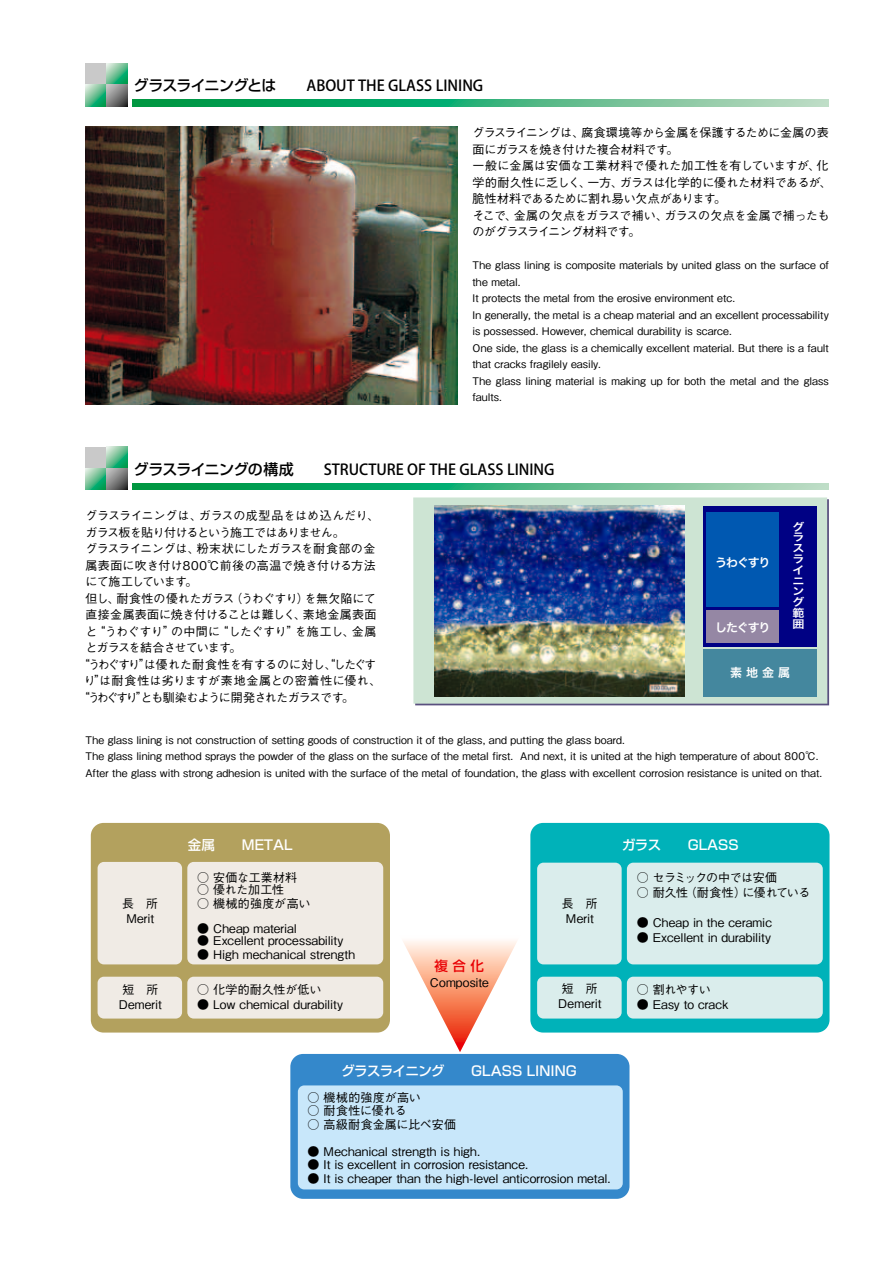
<style>
.page{position:relative;width:893px;height:1263px;background:#fff}
.page>*{position:absolute;margin:0;border:0;box-sizing:border-box;transform-origin:0 0}
.t1{font:15px "Koz Go Pro Medium 90 pv RKSJ H";color:#000}
.t2{font:13.5px "Shin Go Pro Medium 90 pv RKSJ H";color:#fff}
.t3{font:13.5px "Shin Go Pro Medium 90 pv RKSJ H";color:#e90003}
.t4{font:12px/15px "Gothic BBB Pro Medium 90 pv RKSJ H";letter-spacing:-.005em;color:#000;text-align:center}
.t5{font:12px/16.5px "Gothic BBB Pro Medium 90 pv RKSJ H";letter-spacing:-.025em;color:#000}
.t6{font:12px "Gothic BBB Pro Medium 90 pv RKSJ H";letter-spacing:.02em;color:#000}
.t7{font:12px "Gothic BBB Pro Medium 90 pv RKSJ H";letter-spacing:.015em;color:#000}
.t8{font:12px "Gothic BBB Pro Medium 90 pv RKSJ H";letter-spacing:-.03em;color:#000}
.t9{font:12px "Gothic BBB Pro Medium 90 pv RKSJ H";letter-spacing:-.08em;color:#000}
.t10{font:12px "Gothic BBB Pro Medium 90 pv RKSJ H";letter-spacing:.025em;color:#000}
.t11{font:12px "Gothic BBB Pro Medium 90 pv RKSJ H";letter-spacing:-.065em;color:#000}
.t12{font:12px "Hira Kaku Pro W6 90 pv RKSJ H";letter-spacing:-.1em;color:#fff}
.t13{font:12px "Gothic BBB Pro Medium 90 pv RKSJ H";letter-spacing:-.07em;color:#000}
.t14{font:12px "Gothic BBB Pro Medium 90 pv RKSJ H";letter-spacing:-.045em;color:#000}
.t15{font:12px "Gothic BBB Pro Medium 90 pv RKSJ H";letter-spacing:-.075em;color:#000}
.t16{font:10.8px/10.8px "Hira Kaku Pro W6 90 pv RKSJ V";color:#fff;text-align:justify;scale:1.11 1}
.t17{font:10.5px/16.5px "Gothic BBB Pro Medium 90 pv RKSJ H";letter-spacing:.01em;color:#000}
.s1{font-family:"Shin Go Pro Medium 90 pv RKSJ H"}
</style>
<div class="page">
<img style="left:85px;top:126px;width:372px;height:278px">
<div style="left:413px;top:497px;width:414px;height:207px;background:#cde4d3"></div>
<svg style="left:403px;top:941px;width:114px;height:111px"></svg>
<div style="left:703px;top:506px;width:113px;height:140px;background:#000184"></div>
<div style="left:706px;top:513px;width:73px;height:94px;background:#0058b1"></div>
<div style="left:706px;top:611px;width:73px;height:32px;background:#9587a4"></div>
<div style="left:703px;top:649px;width:113px;height:47px;background:#44879e"></div>
<div style="left:91px;top:823px;width:299px;height:209px;background:#b3a15e;border-radius:13px"></div>
<div style="left:98px;top:862px;width:84px;height:102px;background:#f0ebe5;border-radius:6px"></div>
<div style="left:98px;top:977px;width:84px;height:41px;background:#f0ebe5;border-radius:6px"></div>
<div style="left:187px;top:862px;width:196px;height:102px;background:#f0ebe5;border-radius:6px"></div>
<div style="left:187px;top:977px;width:196px;height:41px;background:#f0ebe5;border-radius:6px"></div>
<div style="left:290px;top:1054px;width:339px;height:145px;background:#3488cb;border-radius:13px"></div>
<div style="left:298px;top:1085px;width:325px;height:104px;background:#c8e7fa;border-radius:6px"></div>
<div style="left:530px;top:823px;width:299px;height:209px;background:#00b2b9;border-radius:13px"></div>
<div style="left:537px;top:863px;width:85px;height:101px;background:#daedec;border-radius:6px"></div>
<div style="left:537px;top:977px;width:85px;height:41px;background:#daedec;border-radius:6px"></div>
<div style="left:627px;top:863px;width:196px;height:101px;background:#daedec;border-radius:6px"></div>
<div style="left:627px;top:977px;width:196px;height:41px;background:#daedec;border-radius:6px"></div>
<div style="left:85px;top:64px;width:22px;height:21px;background:#c9c9c9"></div>
<svg style="left:107px;top:64px;width:21px;height:21px"></svg>
<svg style="left:85px;top:85px;width:22px;height:21px"></svg>
<svg style="left:107px;top:85px;width:21px;height:21px"></svg>
<svg style="left:132px;top:100px;width:697px;height:6px;background:#40b47c"></svg>
<div style="left:85px;top:447px;width:22px;height:21px;background:#c9c9c9"></div>
<svg style="left:107px;top:447px;width:21px;height:21px"></svg>
<svg style="left:85px;top:468px;width:22px;height:21px"></svg>
<svg style="left:107px;top:468px;width:21px;height:21px"></svg>
<svg style="left:132px;top:483px;width:697px;height:6px;background:#40b37c"></svg>
<img style="left:434px;top:506px;width:250px;height:190px">
<h1 class="t1" style="left:134px;top:76px;width:351px"><span class="s1">グラスライニングとは</span>　　ABOUT THE GLASS LINING</h1>
<p class="t5" style="left:472px;top:123px;width:361px">グラスライニングは、腐食環境等から金属を保護するために金属の表面にガラスを焼き付けた複合材料です。<br>一般に金属は安価な工業材料で優れた加工性を有していますが、化学的耐久性に乏しく、一方、ガラスは化学的に優れた材料であるが、脆性材料であるために割れ易い欠点があります。<br>そこで、金属の欠点をガラスで補い、ガラスの欠点を金属で補ったものがグラスライニング材料です。</p>
<p class="t17" style="left:472px;top:256px;width:358px">The glass lining is composite materials by united glass on the surface of the metal.<br>It protects the metal from the erosive environment etc.<br>In generally, the metal is a cheap material and an excellent processability is possessed. However, chemical durability is scarce.<br>One side, the glass is a chemically excellent material. But there is a fault that cracks fragilely easily.<br>The glass lining material is making up for both the metal and the glass faults.</p>
<h1 class="t1" style="left:134px;top:459px;width:422px"><span class="s1">グラスライニングの構成</span>　　STRUCTURE OF THE GLASS LINING</h1>
<p class="t4" style="left:85px;top:507px;width:296px">グラスライニングは、ガラスの成型品をはめ込んだり、</p>
<p class="t11" style="left:85px;top:523px;width:261px">ガラス板を貼り付けるという施工ではありません。</p>
<p class="t4" style="left:85px;top:540px;width:291px">グラスライニングは、粉末状にしたガラスを耐食部の金</p>
<p class="t6" style="left:86px;top:556px;width:292px">属表面に吹き付け800℃前後の高温で焼き付ける方法</p>
<p class="t15" style="left:85px;top:572px;width:113px">にて施工しています。</p>
<p class="t8" style="left:85px;top:589px;width:292px">但し、耐食性の優れたガラス（うわぐすり）を無欠陥にて</p>
<p class="t4" style="left:86px;top:606px;width:292px">直接金属表面に焼き付けることは難しく、素地金属表面</p>
<p class="t4" style="left:85px;top:622px;width:292px">と“うわぐすり”の中間に“したぐすり”を施工し、金属</p>
<p class="t13" style="left:85px;top:638px;width:157px">とガラスを結合させています。</p>
<p class="t4" style="left:78px;top:655px;width:300px">“うわぐすり”は優れた耐食性を有するのに対し、“したぐす</p>
<p class="t10" style="left:84px;top:671px;width:299px">り”は耐食性は劣りますが素地金属との密着性に優れ、</p>
<p class="t9" style="left:78px;top:688px;width:277px">“うわぐすり”とも馴染むように開発されたガラスです。</p>
<p class="t17" style="left:85px;top:730px;width:738px">The glass lining is not construction of setting goods of construction it of the glass, and putting the glass board.<br>The glass lining method sprays the powder of the glass on the surface of the metal first. And next, it is united at the high temperature of about 800℃.<br>After the glass with strong adhesion is united with the surface of the metal of foundation, the glass with excellent corrosion resistance is united on that.</p>
<p class="t16" style="left:792px;top:521px;width:12px">グラスライニング範囲</p>
<p class="t12" style="left:715px;top:552px;width:57px">うわぐすり</p>
<p class="t12" style="left:715px;top:617px;width:57px">したぐすり</p>
<p class="t12" style="left:730px;top:662px;width:61px">素 地 金 属</p>
<p class="t2" style="left:188px;top:834px;width:106px">金属　　METAL</p>
<p class="t2" style="left:622px;top:834px;width:118px">ガラス　　GLASS</p>
<p class="t4" style="left:122px;top:895px;width:37px">長　所<br>Merit</p>
<p class="t7" style="left:197px;top:868px;width:102px">○ 安価な工業材料</p>
<p class="t4" style="left:197px;top:881px;width:88px">○ 優れた加工性</p>
<p class="t6" style="left:197px;top:893px;width:115px">○ 機械的強度が高い</p>
<p class="t4" style="left:197px;top:920px;width:101px">● Cheap material</p>
<p class="t4" style="left:197px;top:932px;width:148px">● Excellent processability</p>
<p class="t4" style="left:197px;top:945px;width:159px">● High mechanical strength</p>
<p class="t4" style="left:119px;top:980px;width:45px">短　所<br>Demerit</p>
<p class="t4" style="left:197px;top:980px;width:126px">○ 化学的耐久性が低い</p>
<p class="t4" style="left:197px;top:995px;width:148px">● Low chemical durability</p>
<p class="t3" style="left:435px;top:954px;width:51px">複 合 化</p>
<p class="t7" style="left:430px;top:973px;width:61px">Composite</p>
<p class="t4" style="left:562px;top:894px;width:37px">長　所<br>Merit</p>
<p class="t14" style="left:637px;top:868px;width:142px">○ セラミックの中では安価</p>
<p class="t5" style="left:637px;top:883px;width:175px">○ 耐久性（耐食性）に優れている</p>
<p class="t7" style="left:637px;top:913px;width:137px">● Cheap in the ceramic</p>
<p class="t4" style="left:637px;top:929px;width:136px">● Excellent in durability</p>
<p class="t4" style="left:558px;top:979px;width:45px">短　所<br>Demerit</p>
<p class="t4" style="left:637px;top:980px;width:76px">○ 割れやすい</p>
<p class="t4" style="left:637px;top:995px;width:93px">● Easy to crack</p>
<p class="t2" style="left:341px;top:1059px;width:237px">グラスライニング　　GLASS LINING</p>
<p class="t6" style="left:308px;top:1088px;width:115px">○ 機械的強度が高い</p>
<p class="t4" style="left:308px;top:1102px;width:101px">○ 耐食性に優れる</p>
<p class="t4" style="left:308px;top:1115px;width:150px">○ 高級耐食金属に比べ安価</p>
<p class="t4" style="left:308px;top:1142px;width:174px">● Mechanical strength is high.</p>
<p class="t4" style="left:308px;top:1156px;width:222px">● It is excellent in corrosion resistance.</p>
<p class="t4" style="left:308px;top:1169px;width:304px">● It is cheaper than the high-level anticorrosion metal.</p>
</div>
